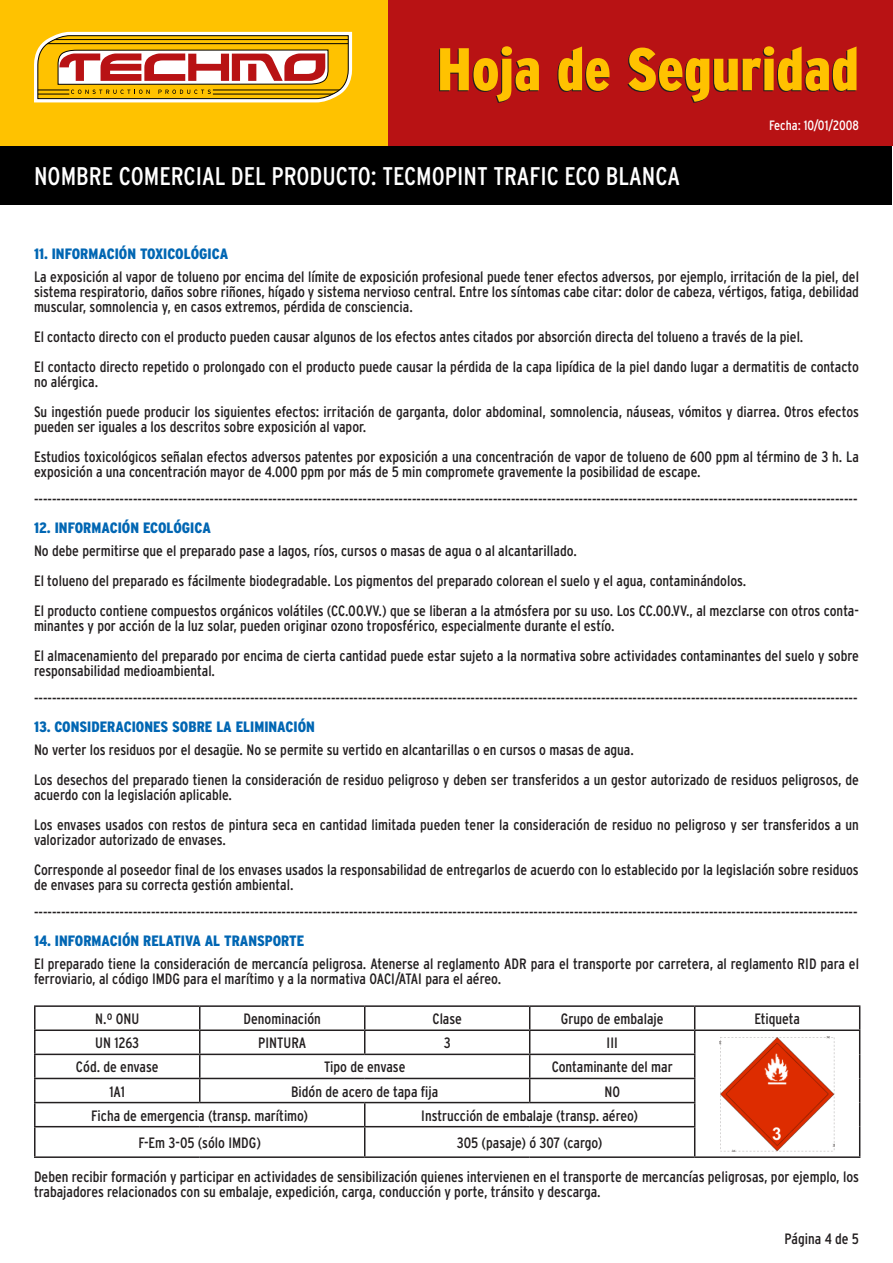
<style>
.page{position:relative;width:893px;height:1263px;background:#fff}
.page>*{position:absolute;margin:0;border:0;box-sizing:border-box;transform-origin:0 0}
.t1{font:900 condensed 60px "Interstate";color:#ffc200}
.t2{font:condensed 25.5px "Interstate";color:#fff}
.general{font:condensed 15px/15px "Interstate";color:#231f20}
.ladillo_azul{font:900 condensed 15px "Interstate";color:#0166b3}
.t3{font:condensed 13.5px "Interstate";color:#fff}
</style>
<div class="page">
<div style="left:0;top:104px;width:892px;height:101px;background:#000"></div>
<div style="left:0;top:0;width:892px;height:145px;background:#ffc200"></div>
<div style="left:388px;top:0;width:504px;height:145px;background:#b81214"></div>
<svg style="left:34px;top:31px;width:319px;height:72px"></svg>
<hr style="left:34px;top:1005px;width:166px;height:2px;background:#231f20">
<hr style="left:34px;top:1007px;width:2px;height:22px;background:#231f20">
<hr style="left:200px;top:1005px;width:165px;height:2px;background:#231f20">
<hr style="left:365px;top:1005px;width:165px;height:2px;background:#231f20">
<hr style="left:530px;top:1005px;width:165px;height:2px;background:#231f20">
<hr style="left:695px;top:1005px;width:165px;height:2px;background:#231f20">
<hr style="left:34px;top:1029px;width:166px;height:2px;background:#231f20">
<hr style="left:34px;top:1031px;width:2px;height:22px;background:#231f20">
<hr style="left:200px;top:1029px;width:165px;height:2px;background:#231f20">
<hr style="left:365px;top:1029px;width:165px;height:2px;background:#231f20">
<svg style="left:364px;top:1007px;width:1px;height:46px"></svg>
<hr style="left:530px;top:1029px;width:165px;height:2px;background:#231f20">
<hr style="left:695px;top:1029px;width:165px;height:2px;background:#231f20">
<hr style="left:34px;top:1053px;width:166px;height:2px;background:#231f20">
<hr style="left:34px;top:1055px;width:2px;height:23px;background:#231f20">
<hr style="left:200px;top:1053px;width:165px;height:2px;background:#231f20">
<hr style="left:365px;top:1053px;width:165px;height:2px;background:#231f20">
<hr style="left:530px;top:1053px;width:165px;height:2px;background:#231f20">
<hr style="left:34px;top:1078px;width:166px;height:1px;background:#231f20">
<hr style="left:34px;top:1079px;width:2px;height:23px;background:#231f20">
<hr style="left:200px;top:1078px;width:165px;height:1px;background:#231f20">
<svg style="left:199px;top:1007px;width:1px;height:95px"></svg>
<hr style="left:365px;top:1078px;width:165px;height:1px;background:#231f20">
<hr style="left:530px;top:1078px;width:165px;height:1px;background:#231f20">
<svg style="left:529px;top:1007px;width:1px;height:95px"></svg>
<hr style="left:34px;top:1102px;width:166px;height:1px;background:#231f20">
<hr style="left:34px;top:1103px;width:2px;height:23px;background:#231f20">
<hr style="left:200px;top:1102px;width:165px;height:1px;background:#231f20">
<hr style="left:365px;top:1102px;width:165px;height:1px;background:#231f20">
<hr style="left:530px;top:1102px;width:165px;height:1px;background:#231f20">
<hr style="left:34px;top:1126px;width:166px;height:1px;background:#231f20">
<hr style="left:34px;top:1127px;width:2px;height:29px;background:#231f20">
<hr style="left:200px;top:1126px;width:165px;height:1px;background:#231f20">
<hr style="left:365px;top:1126px;width:165px;height:1px;background:#231f20">
<svg style="left:364px;top:1103px;width:1px;height:53px"></svg>
<hr style="left:530px;top:1126px;width:165px;height:1px;background:#231f20">
<svg style="left:694px;top:1007px;width:1px;height:149px"></svg>
<svg style="left:859px;top:1007px;width:1px;height:149px"></svg>
<hr style="left:34px;top:1156px;width:166px;height:2px;background:#231f20">
<hr style="left:200px;top:1156px;width:165px;height:2px;background:#231f20">
<hr style="left:365px;top:1156px;width:165px;height:2px;background:#231f20">
<hr style="left:530px;top:1156px;width:165px;height:2px;background:#231f20">
<hr style="left:695px;top:1156px;width:165px;height:2px;background:#231f20">
<img style="left:720px;top:1036px;width:115px;height:115px">
<h1 class="t1" style="left:437px;top:36px;width:423px">Hoja de Seguridad</h1>
<h2 class="t2" style="left:34px;top:162px;width:648px">NOMBRE COMERCIAL DEL PRODUCTO: TECMOPINT TRAFIC ECO BLANCA</h2>
<p class="t3" style="left:769px;top:117px;width:91px">Fecha: 10/01/2008</p>
<p class="ladillo_azul" style="left:34px;top:245px;width:196px">11. INFORMACIÓN TOXICOLÓGICA</p>
<p class="general" style="left:34px;top:269px;width:826px;text-align:justify">La exposición al vapor de tolueno por encima del límite de exposición profesional puede tener efectos adversos, por ejemplo, irritación de la piel, del sistema respiratorio, daños sobre riñones, hígado y sistema nervioso central. Entre los síntomas cabe citar: dolor de cabeza, vértigos, fatiga, debilidad muscular, somnolencia y, en casos extremos, pérdida de consciencia.</p>
<p class="general" style="left:34px;top:329px;width:771px">El contacto directo con el producto pueden causar algunos de los efectos antes citados por absorción directa del tolueno a través de la piel.</p>
<p class="general" style="left:34px;top:359px;width:826px">El contacto directo repetido o prolongado con el producto puede causar la pérdida de la capa lipídica de la piel dando lugar a dermatitis de contacto no alérgica.</p>
<p class="general" style="left:34px;top:404px;width:826px">Su ingestión puede producir los siguientes efectos: irritación de garganta, dolor abdominal, somnolencia, náuseas, vómitos y diarrea. Otros efectos pueden ser iguales a los descritos sobre exposición al vapor.</p>
<p class="general" style="left:34px;top:449px;width:826px">Estudios toxicológicos señalan efectos adversos patentes por exposición a una concentración de vapor de tolueno de 600 ppm al término de 3 h. La exposición a una concentración mayor de 4.000 ppm por más de 5 min compromete gravemente la posibilidad de escape.</p>
<p class="general" style="left:34px;top:492px;width:825px">---------------------------------------------------------------------------------------------------------------------------------------------------------------------------------------</p>
<p class="ladillo_azul" style="left:34px;top:519px;width:178px">12. INFORMACIÓN ECOLÓGICA</p>
<p class="general" style="left:34px;top:543px;width:544px">No debe permitirse que el preparado pase a lagos, ríos, cursos o masas de agua o al alcantarillado.</p>
<p class="general" style="left:34px;top:573px;width:714px">El tolueno del preparado es fácilmente biodegradable. Los pigmentos del preparado colorean el suelo y el agua, contaminándolos.</p>
<p class="general" style="left:34px;top:603px;width:826px">El producto contiene compuestos orgánicos volátiles (CC.OO.VV.) que se liberan a la atmósfera por su uso. Los CC.OO.VV., al mezclarse con otros conta&shy;minantes y por acción de la luz solar, pueden originar ozono troposférico, especialmente durante el estío.</p>
<p class="general" style="left:34px;top:648px;width:826px">El almacenamiento del preparado por encima de cierta cantidad puede estar sujeto a la normativa sobre actividades contaminantes del suelo y sobre responsabilidad medioambiental.</p>
<p class="general" style="left:34px;top:691px;width:825px">---------------------------------------------------------------------------------------------------------------------------------------------------------------------------------------</p>
<p class="ladillo_azul" style="left:34px;top:718px;width:282px">13. CONSIDERACIONES SOBRE LA ELIMINACIÓN</p>
<p class="general" style="left:34px;top:742px;width:601px">No verter los residuos por el desagüe. No se permite su vertido en alcantarillas o en cursos o masas de agua.</p>
<p class="general" style="left:34px;top:772px;width:826px">Los desechos del preparado tienen la consideración de residuo peligroso y deben ser transferidos a un gestor autorizado de residuos peligrosos, de acuerdo con la legislación aplicable.</p>
<p class="general" style="left:34px;top:817px;width:826px">Los envases usados con restos de pintura seca en cantidad limitada pueden tener la consideración de residuo no peligroso y ser transferidos a un valorizador autorizado de envases.</p>
<p class="general" style="left:34px;top:862px;width:826px">Corresponde al poseedor final de los envases usados la responsabilidad de entregarlos de acuerdo con lo establecido por la legislación sobre residuos de envases para su correcta gestión ambiental.</p>
<p class="general" style="left:34px;top:905px;width:825px">---------------------------------------------------------------------------------------------------------------------------------------------------------------------------------------</p>
<p class="ladillo_azul" style="left:34px;top:932px;width:272px">14. INFORMACIÓN RELATIVA AL TRANSPORTE</p>
<p class="general" style="left:34px;top:956px;width:826px">El preparado tiene la consideración de mercancía peligrosa. Atenerse al reglamento ADR para el transporte por carretera, al reglamento RID para el ferroviario, al código IMDG para el marítimo y a la normativa OACI/ATAI para el aéreo.</p>
<p class="general" style="left:95px;top:1011px;width:46px">N.º ONU</p>
<p class="general" style="left:244px;top:1011px;width:79px">Denominación</p>
<p class="general" style="left:432px;top:1011px;width:31px">Clase</p>
<p class="general" style="left:561px;top:1011px;width:104px">Grupo de embalaje</p>
<p class="general" style="left:754px;top:1011px;width:47px">Etiqueta</p>
<p class="general" style="left:95px;top:1035px;width:45px">UN 1263</p>
<p class="general" style="left:258px;top:1035px;width:49px">PINTURA</p>
<p class="general" style="left:444px;top:1035px;width:8px">3</p>
<p class="general" style="left:607px;top:1035px;width:13px">III</p>
<p class="general" style="left:76px;top:1059px;width:84px">Cód. de envase</p>
<p class="general" style="left:324px;top:1059px;width:83px">Tipo de envase</p>
<p class="general" style="left:552px;top:1059px;width:123px">Contaminante del mar</p>
<p class="general" style="left:109px;top:1084px;width:17px">1A1</p>
<p class="general" style="left:291px;top:1084px;width:148px">Bidón de acero de tapa fija</p>
<p class="general" style="left:604px;top:1084px;width:17px">NO</p>
<p class="general" style="left:91px;top:1108px;width:219px">Ficha de emergencia (transp. marítimo)</p>
<p class="general" style="left:421px;top:1108px;width:218px">Instrucción de embalaje (transp. aéreo)</p>
<p class="general" style="left:138px;top:1135px;width:124px">F-Em 3-05 (sólo IMDG)</p>
<p class="general" style="left:457px;top:1135px;width:147px">305 (pasaje) ó 307 (cargo)</p>
<p class="general" style="left:34px;top:1169px;width:826px">Deben recibir formación y participar en actividades de sensibilización quienes intervienen en el transporte de mercancías peligrosas, por ejemplo, los trabajadores relacionados con su embalaje, expedición, carga, conducción y porte, tránsito y descarga.</p>
<p class="general" style="left:784px;top:1231px;width:76px">Página 4 de 5</p>
</div>
